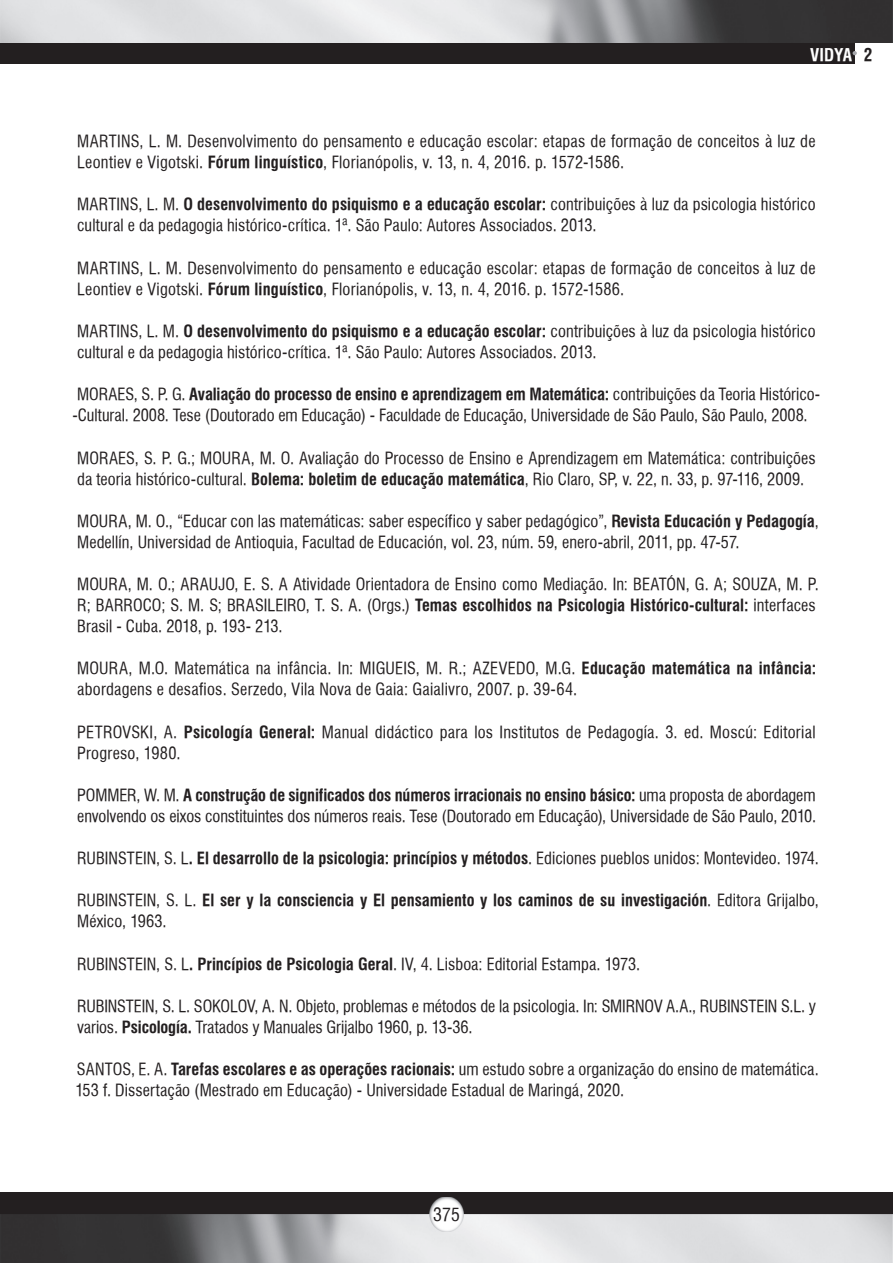
<style>
.page{position:relative;width:893px;height:1263px;background:#fff}
.page>*{position:absolute;margin:0;border:0;box-sizing:border-box;transform-origin:0 0}
.t1{font:18px "Halvett Condensed";color:#231f20}
.t2{font:700 condensed 17.25px "Halvett";color:#fff}
.t3{font:16.5px/21px "Halvett Condensed";letter-spacing:.005em;color:#231f20}
.t4{font:700 condensed 16.5px "Halvett";letter-spacing:-.005em;color:#231f20}
.s1{color:#231f20}
.s2{font-family:"Halvett";font-weight:700;font-stretch:condensed}
.s3{font-family:"Halvett Condensed";font-weight:400;font-stretch:normal}
</style>
<div class="page">
<div style="left:0;top:0;width:855px;height:64px;background:#231f20"></div>
<img style="left:0;top:0;width:893px;height:43px">
<svg style="left:853px;top:51px;width:4px;height:4px"></svg>
<div style="left:0;top:1193px;width:893px;height:70px;background:#231f20"></div>
<img style="left:0;top:1214px;width:893px;height:49px">
<img style="left:429px;top:1197px;width:34px;height:34px">
<p class="t2" style="left:810px;top:45px;width:64px">VIDYA <span class="s1">2</span></p>
<p class="t3" style="left:77px;top:131px;width:740px">MARTINS, L. M. Desenvolvimento do pensamento e educação escolar: etapas de formação de conceitos à luz de<br>Leontiev e Vigotski. <span class="s2">Fórum linguístico</span>, Florianópolis, v. 13, n. 4, 2016. p. 1572-1586.</p>
<p class="t3" style="left:77px;top:194px;width:740px">MARTINS, L. M. <span class="s2">O desenvolvimento do psiquismo e a educação escolar:</span> contribuições à luz da psicologia histórico cultural e da pedagogia histórico-crítica. 1ª. São Paulo: Autores Associados. 2013.</p>
<p class="t3" style="left:77px;top:257px;width:740px">MARTINS, L. M. Desenvolvimento do pensamento e educação escolar: etapas de formação de conceitos à luz de<br>Leontiev e Vigotski. <span class="s2">Fórum linguístico</span>, Florianópolis, v. 13, n. 4, 2016. p. 1572-1586.</p>
<p class="t3" style="left:77px;top:320px;width:740px">MARTINS, L. M. <span class="s2">O desenvolvimento do psiquismo e a educação escolar:</span> contribuições à luz da psicologia histórico cultural e da pedagogia histórico-crítica. 1ª. São Paulo: Autores Associados. 2013.</p>
<p class="t4" style="left:77px;top:384px;width:744px"><span class="s3">MORAES, S. P. G.</span> Avaliação do processo de ensino e aprendizagem em Matemática: <span class="s3">contribuições da Teoria Histórico-</span></p>
<p class="t3" style="left:72px;top:405px;width:737px">-Cultural. 2008. Tese (Doutorado em Educação) - Faculdade de Educação, Universidade de São Paulo, São Paulo, 2008.</p>
<p class="t3" style="left:77px;top:447px;width:740px">MORAES, S. P. G.; MOURA, M. O. Avaliação do Processo de Ensino e Aprendizagem em Matemática: contribuições da teoria histórico-cultural. <span class="s2">Bolema: boletim de educação matemática</span>, Rio Claro, SP, v. 22, n. 33, p. 97-116, 2009.</p>
<p class="t3" style="left:77px;top:510px;width:743px">MOURA, M. O., “Educar con las matemáticas: saber específico y saber pedagógico”, <span class="s2">Revista Educación y Pedagogía</span>,<br>Medellín, Universidad de Antioquia, Facultad de Educación, vol. 23, núm. 59, enero-abril, 2011, pp. 47-57.</p>
<p class="t3" style="left:77px;top:573px;width:743px">MOURA, M. O.; ARAUJO, E. S. A Atividade Orientadora de Ensino como Mediação. In: BEATÓN, G. A; SOUZA, M. P.<br>R; BARROCO; S. M. S; BRASILEIRO, T. S. A. (Orgs.) <span class="s2">Temas escolhidos na Psicologia Histórico-cultural:</span> interfaces<br>Brasil - Cuba. 2018, p. 193- 213.</p>
<p class="t3" style="left:77px;top:658px;width:741px">MOURA, M.O. Matemática na infância. In: MIGUEIS, M. R.; AZEVEDO, M.G. <span class="s2">Educação matemática na infância: </span>abordagens e desafios. Serzedo, Vila Nova de Gaia: Gaialivro, 2007. p. 39-64.</p>
<p class="t3" style="left:77px;top:721px;width:740px">PETROVSKI, A. <span class="s2">Psicología General:</span> Manual didáctico para los Institutos de Pedagogía. 3. ed. Moscú: Editorial<br>Progreso, 1980.</p>
<p class="t4" style="left:77px;top:785px;width:740px"><span class="s3">POMMER, W. M.</span> A construção de significados dos números irracionais no ensino básico: <span class="s3">uma proposta de abordagem</span></p>
<p class="t3" style="left:77px;top:805px;width:740px">envolvendo os eixos constituintes dos números reais. Tese (Doutorado em Educação), Universidade de São Paulo, 2010.</p>
<p class="t3" style="left:77px;top:848px;width:743px">RUBINSTEIN, S. L<span class="s2">. El desarrollo de la psicologia: princípios y métodos</span>. Ediciones pueblos unidos: Montevideo. 1974.</p>
<p class="t4" style="left:77px;top:890px;width:743px"><span class="s3">RUBINSTEIN, S. L.</span> El ser y la consciencia y El pensamiento y los caminos de su investigación<span class="s3">. Editora Grijalbo,</span></p>
<p class="t3" style="left:77px;top:911px;width:91px">México, 1963.</p>
<p class="t3" style="left:77px;top:953px;width:565px">RUBINSTEIN, S. L<span class="s2">. Princípios de Psicologia Geral</span>. IV, 4. Lisboa: Editorial Estampa. 1973.</p>
<p class="t3" style="left:77px;top:995px;width:741px">RUBINSTEIN, S. L. SOKOLOV, A. N. Objeto, problemas e métodos de la psicologia. In: SMIRNOV A.A., RUBINSTEIN S.L. y varios. <span class="s2">Psicología.</span> Tratados y Manuales Grijalbo 1960, p. 13-36.</p>
<p class="t3" style="left:75px;top:1059px;width:745px">SANTOS, E. A. <span class="s2">Tarefas escolares e as operações racionais:</span> um estudo sobre a organização do ensino de matemática.<br>153 f. Dissertação (Mestrado em Educação) - Universidade Estadual de Maringá, 2020.</p>
<p class="t1" style="left:433px;top:1204px;width:28px">375</p>
</div>
